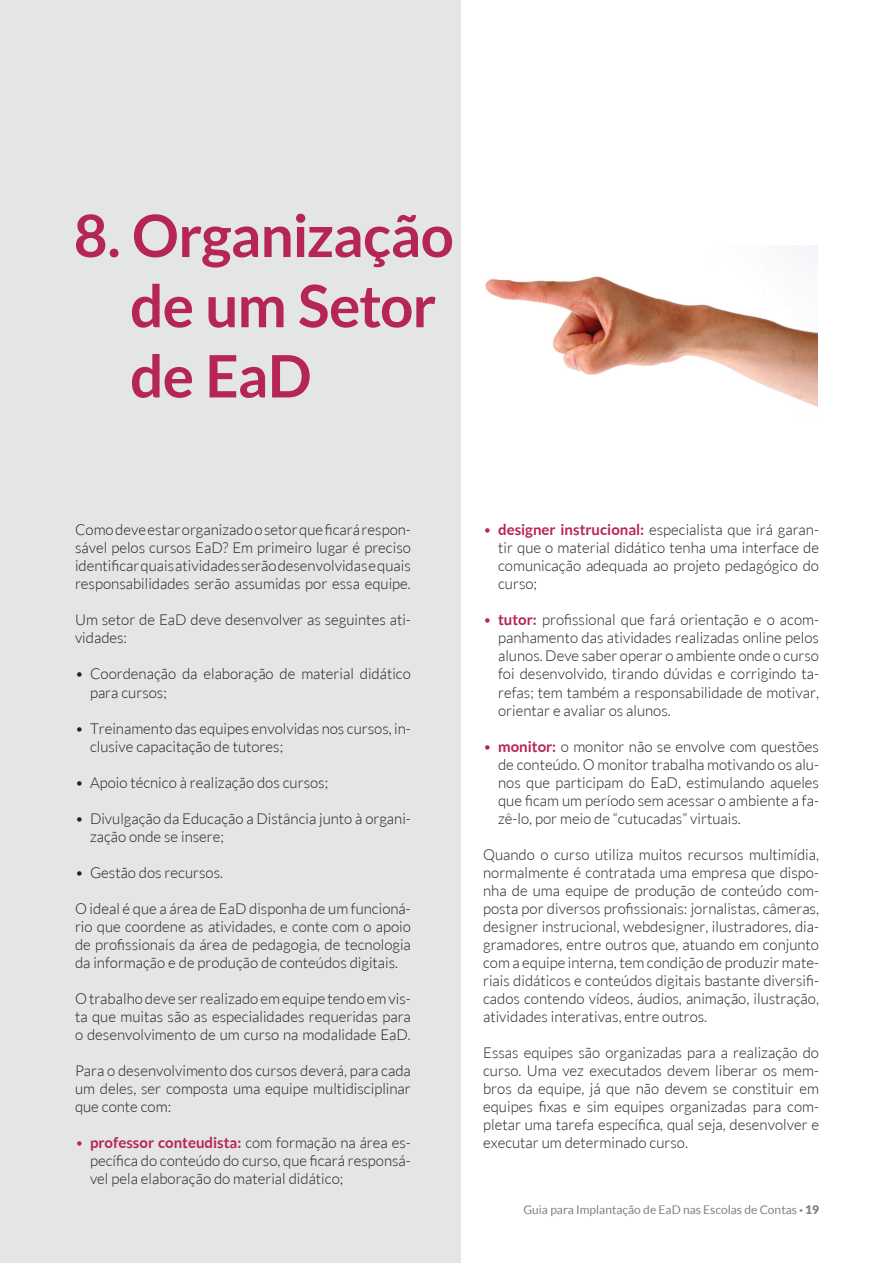
<style>
.page{position:relative;width:893px;height:1263px;background:#fff}
.page>*{position:absolute;margin:0;border:0;box-sizing:border-box;transform-origin:0 0}
.t1{font:700 58.5px "Lato";letter-spacing:-.015em;color:#b62654}
.t2{font:300 15px/18px "Lato";color:#231f20;text-align:justify}
.t3{font:12px "Lato";color:#808285}
.s1{color:#b62654}
.s2{font-weight:700;color:#b62654}
.s3{font-weight:900}
</style>
<div class="page">
<img style="left:485px;top:245px;width:333px;height:162px">
<div style="left:0;top:0;width:461px;height:1263px;background:#e4e5e7"></div>
<p class="t1" style="left:74px;top:202px;width:382px">8. Organização</p>
<p class="t1" style="left:130px;top:272px;width:308px">de um Setor</p>
<p class="t1" style="left:130px;top:343px;width:183px">de EaD</p>
<p class="t2" style="left:75px;top:521px;width:337px">Como deve estar organizado o setor que ficará respon&shy;sável pelos cursos EaD? Em primeiro lugar é preciso identificar quais atividades serão desenvolvidas e quais responsabilidades serão assumidas por essa equipe.</p>
<p class="t2" style="left:75px;top:611px;width:337px">Um setor de EaD deve desenvolver as seguintes ati&shy;vidades:</p>
<p class="t2" style="left:90px;top:665px;width:322px;text-indent:-15px">• Coordenação da elaboração de material didático para cursos;</p>
<p class="t2" style="left:90px;top:719px;width:322px;text-indent:-15px">• Treinamento das equipes envolvidas nos cursos, in&shy;clusive capacitação de tutores;</p>
<p class="t2" style="left:75px;top:773px;width:255px">• Apoio técnico à realização dos cursos;</p>
<p class="t2" style="left:90px;top:809px;width:322px;text-indent:-15px">• Divulgação da Educação a Distância junto à organi&shy;zação onde se insere;</p>
<p class="t2" style="left:75px;top:863px;width:150px">• Gestão dos recursos.</p>
<p class="t2" style="left:75px;top:899px;width:337px">O ideal é que a área de EaD disponha de um funcioná&shy;rio que coordene as atividades, e conte com o apoio de profissionais da área de pedagogia, de tecnologia da informação e de produção de conteúdos digitais.</p>
<p class="t2" style="left:75px;top:989px;width:337px">O trabalho deve ser realizado em equipe tendo em vis&shy;ta que muitas são as especialidades requeridas para o desenvolvimento de um curso na modalidade EaD.</p>
<p class="t2" style="left:75px;top:1061px;width:337px">Para o desenvolvimento dos cursos deverá, para cada um deles, ser composta uma equipe multidisciplinar que conte com:</p>
<p class="t2" style="left:90px;top:1133px;width:322px;text-indent:-15px"><span class="s1">•</span> <span class="s2">professor conteudista:</span> com formação na área es&shy;pecífica do conteúdo do curso, que ficará responsá&shy;vel pela elaboração do material didático;</p>
<p class="t2" style="left:498px;top:521px;width:322px;text-indent:-15px"><span class="s1">•</span> <span class="s2">designer instrucional:</span> especialista que irá garan&shy;tir que o material didático tenha uma interface de comunicação adequada ao projeto pedagógico do curso;</p>
<p class="t2" style="left:498px;top:611px;width:322px;text-indent:-15px"><span class="s1">•</span> <span class="s2">tutor:</span> profissional que fará orientação e o acom&shy;panhamento das atividades realizadas online pelos alunos. Deve saber operar o ambiente onde o curso foi desenvolvido, tirando dúvidas e corrigindo ta&shy;refas; tem também a responsabilidade de motivar, orientar e avaliar os alunos.</p>
<p class="t2" style="left:498px;top:737px;width:322px;text-indent:-15px"><span class="s1">•</span> <span class="s2">monitor:</span> o monitor não se envolve com questões de conteúdo. O monitor trabalha motivando os alu&shy;nos que participam do EaD, estimulando aqueles que ficam um período sem acessar o ambiente a fa&shy;zê-lo, por meio de “cutucadas” virtuais.</p>
<p class="t2" style="left:483px;top:845px;width:337px">Quando o curso utiliza muitos recursos multimídia, normalmente é contratada uma empresa que dispo&shy;nha de uma equipe de produção de conteúdo com&shy;posta por diversos profissionais: jornalistas, câmeras, designer instrucional, webdesigner, ilustradores, dia&shy;gramadores, entre outros que, atuando em conjunto com a equipe interna, tem condição de produzir mate&shy;riais didáticos e conteúdos digitais bastante diversifi&shy;cados contendo vídeos, áudios, animação, ilustração, atividades interativas, entre outros.</p>
<p class="t2" style="left:483px;top:1043px;width:337px">Essas equipes são organizadas para a realização do curso. Uma vez executados devem liberar os mem&shy;bros da equipe, já que não devem se constituir em equipes fixas e sim equipes organizadas para com&shy;pletar uma tarefa específica, qual seja, desenvolver e executar um determinado curso.</p>
<p class="t3" style="left:523px;top:1203px;width:297px">Guia para Implantação de EaD nas Escolas de Contas <span class="s3">· 19</span></p>
</div>
